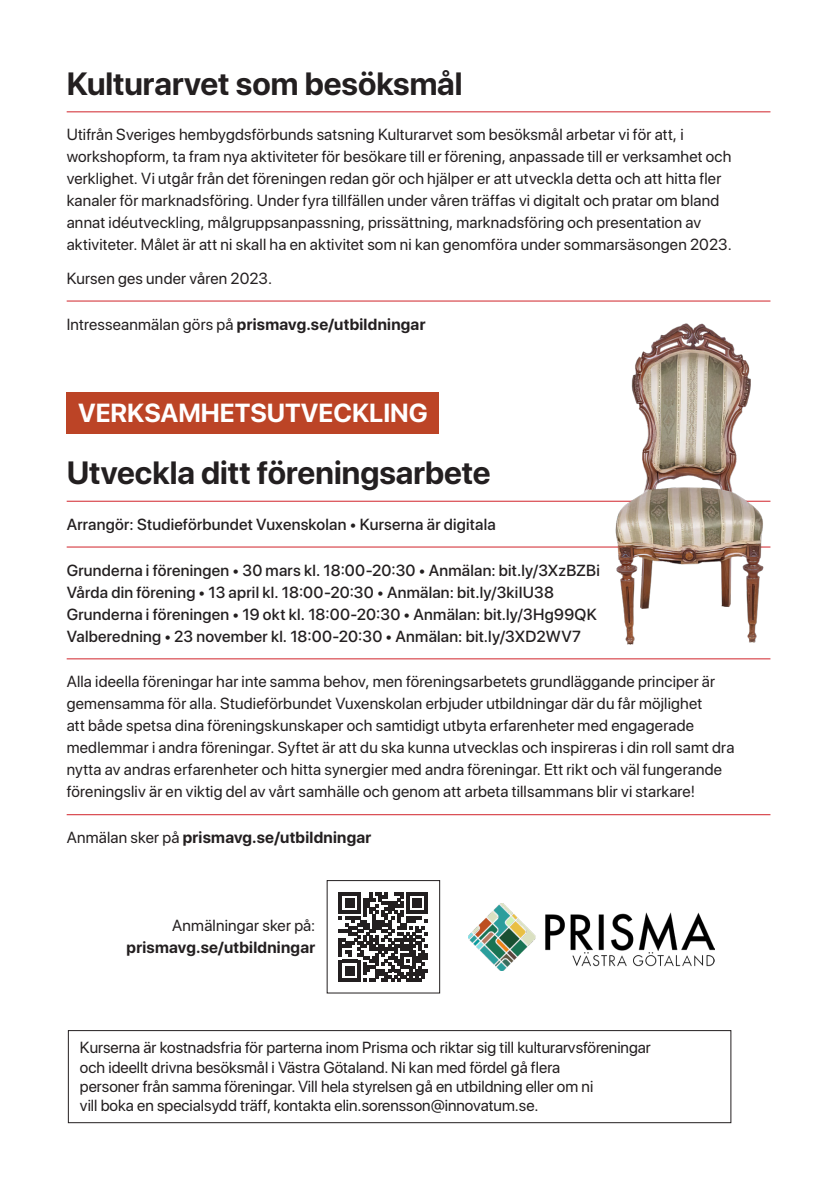
<style>
.page{position:relative;width:840px;height:1191px;background:#fff}
.page>*{position:absolute;margin:0;border:0;box-sizing:border-box;transform-origin:0 0}
.t1{font:700 32px "SF Pro Display";color:#231f20}
.t2{font:700 26px "SF Pro Display";color:#fff}
.Paragraph_Style_1{font:16px/22px "SF Pro Display";letter-spacing:.015em;color:#231f20}
.t3{font:500 16px "SF Pro Display";letter-spacing:.015em;color:#231f20}
.Paragraph_Style_1-2{font:700 16px "SF Pro Display";letter-spacing:.02em;color:#231f20}
.s1{font-weight:400}
</style>
<div class="page">
<div style="left:68px;top:1030px;width:662px;height:93px;border:1px solid #231f20"></div>
<div style="left:67px;top:392px;width:372px;height:41px;background:#bc4426"></div>
<img style="left:468px;top:903px;width:245px;height:67px">
<svg style="left:339px;top:892px;width:88px;height:89px"></svg>
<div style="left:326px;top:880px;width:114px;height:113px;border:1px solid #231f20"></div>
<hr style="left:67px;top:111px;width:703px;height:1px;background:#d1232a">
<hr style="left:67px;top:301px;width:703px;height:1px;background:#d1232a">
<hr style="left:67px;top:501px;width:703px;height:1px;background:#d1232a">
<hr style="left:67px;top:546px;width:703px;height:1px;background:#d1232a">
<hr style="left:67px;top:658px;width:703px;height:1px;background:#d1232a">
<hr style="left:67px;top:814px;width:703px;height:1px;background:#d1232a">
<img style="left:615px;top:324px;width:148px;height:321px">
<p class="t1" style="left:67px;top:65px;width:397px">Kulturarvet som besöksmål</p>
<p class="Paragraph_Style_1" style="left:67px;top:124px;width:666px">Utifrån Sveriges hembygdsförbunds satsning Kulturarvet som besöksmål arbetar vi för att, i workshopform, ta fram nya aktiviteter för besökare till er förening, anpassade till er verksamhet och verklighet. Vi utgår från det föreningen redan gör och hjälper er att utveckla detta och att hitta fler kanaler för marknadsföring. Under fyra tillfällen under våren träffas vi digitalt och pratar om bland annat idéutveckling, målgruppsanpassning, prissättning, marknadsföring och presentation av aktiviteter. Målet är att ni skall ha en aktivitet som ni kan genomföra under sommarsäsongen 2023.</p>
<p class="Paragraph_Style_1" style="left:67px;top:267px;width:207px">Kursen ges under våren 2023.</p>
<p class="Paragraph_Style_1-2" style="left:67px;top:315px;width:360px"><span class="s1">Intresseanmälan görs på</span> prismavg.se/utbildningar</p>
<p class="t2" style="left:78px;top:397px;width:351px">VERKSAMHETSUTVECKLING</p>
<p class="t1" style="left:67px;top:454px;width:425px">Utveckla ditt föreningsarbete</p>
<p class="t3" style="left:67px;top:515px;width:430px">Arrangör: Studieförbundet Vuxenskolan •  Kurserna är digitala</p>
<p class="t3" style="left:67px;top:560px;width:534px">Grunderna i föreningen • 30 mars kl. 18:00-20:30 •  Anmälan: bit.ly/3XzBZBi</p>
<p class="t3" style="left:67px;top:582px;width:488px">Vårda din förening • 13 april kl. 18:00-20:30 •  Anmälan: bit.ly/3kiIU38</p>
<p class="t3" style="left:67px;top:604px;width:531px">Grunderna i föreningen • 19 okt kl. 18:00-20:30 • Anmälan: bit.ly/3Hg99QK</p>
<p class="t3" style="left:67px;top:626px;width:515px"> Valberedning • 23 november kl. 18:00-20:30 • Anmälan: bit.ly/3XD2WV7</p>
<p class="Paragraph_Style_1" style="left:67px;top:671px;width:668px">Alla ideella föreningar har inte samma behov, men föreningsarbetets grundläggande principer är gemensamma för alla. Studieförbundet Vuxenskolan erbjuder utbildningar där du får möjlighet<br>att både spetsa dina föreningskunskaper och samtidigt utbyta erfarenheter med engagerade medlemmar i andra föreningar. Syftet är att du ska kunna utvecklas och inspireras i din roll samt dra nytta av andras erfarenheter och hitta synergier med andra föreningar. Ett rikt och väl fungerande föreningsliv är en viktig del av vårt samhälle och genom att arbeta tillsammans blir vi starkare!</p>
<p class="Paragraph_Style_1-2" style="left:67px;top:828px;width:306px"><span class="s1">Anmälan sker på</span> prismavg.se/utbildningar</p>
<p class="Paragraph_Style_1" style="left:172px;top:915px;width:144px">Anmälningar sker på:</p>
<p class="Paragraph_Style_1-2" style="left:127px;top:938px;width:190px">prismavg.se/utbildningar</p>
<p class="Paragraph_Style_1" style="left:80px;top:1038px;width:572px;line-height:19.2px">Kurserna är kostnadsfria för parterna inom Prisma och riktar sig till kulturarvsföreningar och ideellt drivna besöksmål i Västra Götaland. Ni kan med fördel gå flera<br>personer från samma föreningar. Vill hela styrelsen gå en utbildning eller om ni<br>vill boka en specialsydd träff, kontakta elin.sorensson@innovatum.se.</p>
</div>
